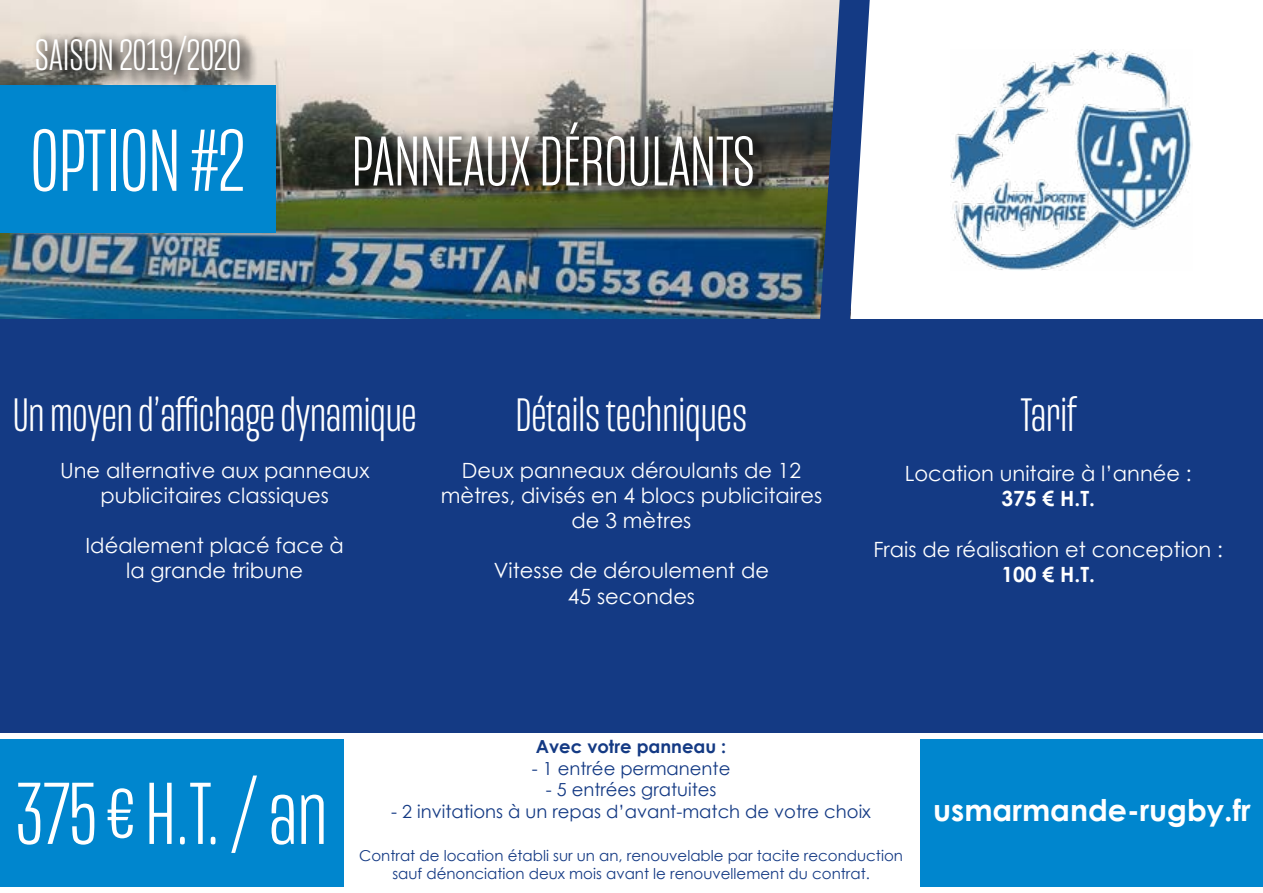
<style>
.page{position:relative;width:1263px;height:893px;background:#143a84}
.page>*{position:absolute;margin:0;border:0;box-sizing:border-box;transform-origin:0 0}
.t1{font:300 90px "Mongoose";color:#fff}
.t2{font:300 72px "Mongoose";color:#fff}
.t3{font:300 48px "Mongoose";letter-spacing:-.005em;color:#fff}
.t4{font:300 45px "Mongoose";color:#fff}
.t5{font:700 30px "Century Gothic";color:#fff}
.t6{font:21px/25.2px "Century Gothic";color:#fff;text-align:center}
.t7{font:700 21px "Century Gothic";color:#fff}
.t8{font:18px "Century Gothic";color:#143a84}
.t9{font:700 18px "Century Gothic";color:#143a84}
.t10{font:15px/18px "Century Gothic";color:#143a84;text-align:center}
</style>
<div class="page">
<div style="left:0;top:0;width:1263px;height:319px;background:#fff"></div>
<img style="left:0;top:0;width:803px;height:319px">
<svg style="left:803px;top:0;width:67px;height:319px;background:#627694"></svg>
<div style="left:0;top:86px;width:276px;height:147px;background:#0086ce"></div>
<div style="left:0;top:733px;width:1263px;height:160px;background:#fff"></div>
<img style="left:950px;top:49px;width:242px;height:221px">
<div style="left:0;top:740px;width:343px;height:147px;background:#0086ce"></div>
<div style="left:921px;top:740px;width:342px;height:147px;background:#0086ce"></div>
<div style="left:39px;top:39px;width:219px;height:54px;background:#000;opacity:.75"></div>
<div style="left:33px;top:29px;width:219px;height:54px;background:#000;opacity:.75"></div>
<div style="left:358px;top:125px;width:414px;height:78px;background:#000;opacity:.75"></div>
<div style="left:353px;top:115px;width:414px;height:78px;background:#000;opacity:.75"></div>
<h3 class="t4" style="left:35px;top:29px;width:208px">SAISON 2019/2020</h3>
<h1 class="t1" style="left:30px;top:109px;width:216px">OPTION #2</h1>
<h2 class="t2" style="left:352px;top:120px;width:405px">PANNEAUX DÉROULANTS</h2>
<h3 class="t3" style="left:13px;top:387px;width:405px">Un moyen d’affichage dynamique</h3>
<p class="t6" style="left:60px;top:457px;width:311px">Une alternative aux panneaux publicitaires classiques</p>
<p class="t6" style="left:86px;top:533px;width:260px">Idéalement placé face à la grande tribune</p>
<h3 class="t3" style="left:516px;top:387px;width:233px">Détails techniques</h3>
<p class="t6" style="left:441px;top:457px;width:383px">Deux panneaux déroulants de 12 mètres, divisés en 4 blocs publicitaires de 3 mètres</p>
<p class="t6" style="left:494px;top:558px;width:277px">Vitesse de déroulement de<br>45 secondes</p>
<h3 class="t3" style="left:1020px;top:387px;width:57px">Tarif</h3>
<p class="t6" style="left:905px;top:461px;width:288px">Location unitaire à l’année :</p>
<p class="t7" style="left:1001px;top:483px;width:95px">375 € H.T.</p>
<p class="t6" style="left:873px;top:536px;width:351px">Frais de réalisation et conception :</p>
<p class="t7" style="left:1001px;top:558px;width:95px">100 € H.T.</p>
<h1 class="t1" style="left:16px;top:762px;width:313px">375 € H.T. / an</h1>
<p class="t9" style="left:536px;top:733px;width:192px">Avec votre panneau :</p>
<p class="t8" style="left:532px;top:756px;width:200px">- 1 entrée permanente</p>
<p class="t8" style="left:546px;top:777px;width:172px">- 5 entrées gratuites</p>
<p class="t8" style="left:391px;top:799px;width:481px">- 2 invitations à un repas d’avant-match de votre choix</p>
<p class="t10" style="left:359px;top:846px;width:545px">Contrat de location établi sur un an, renouvelable par tacite reconduction sauf dénonciation deux mois avant le renouvellement du contrat.</p>
<h3 class="t5" style="left:933px;top:787px;width:319px">usmarmande-rugby.fr</h3>
</div>
